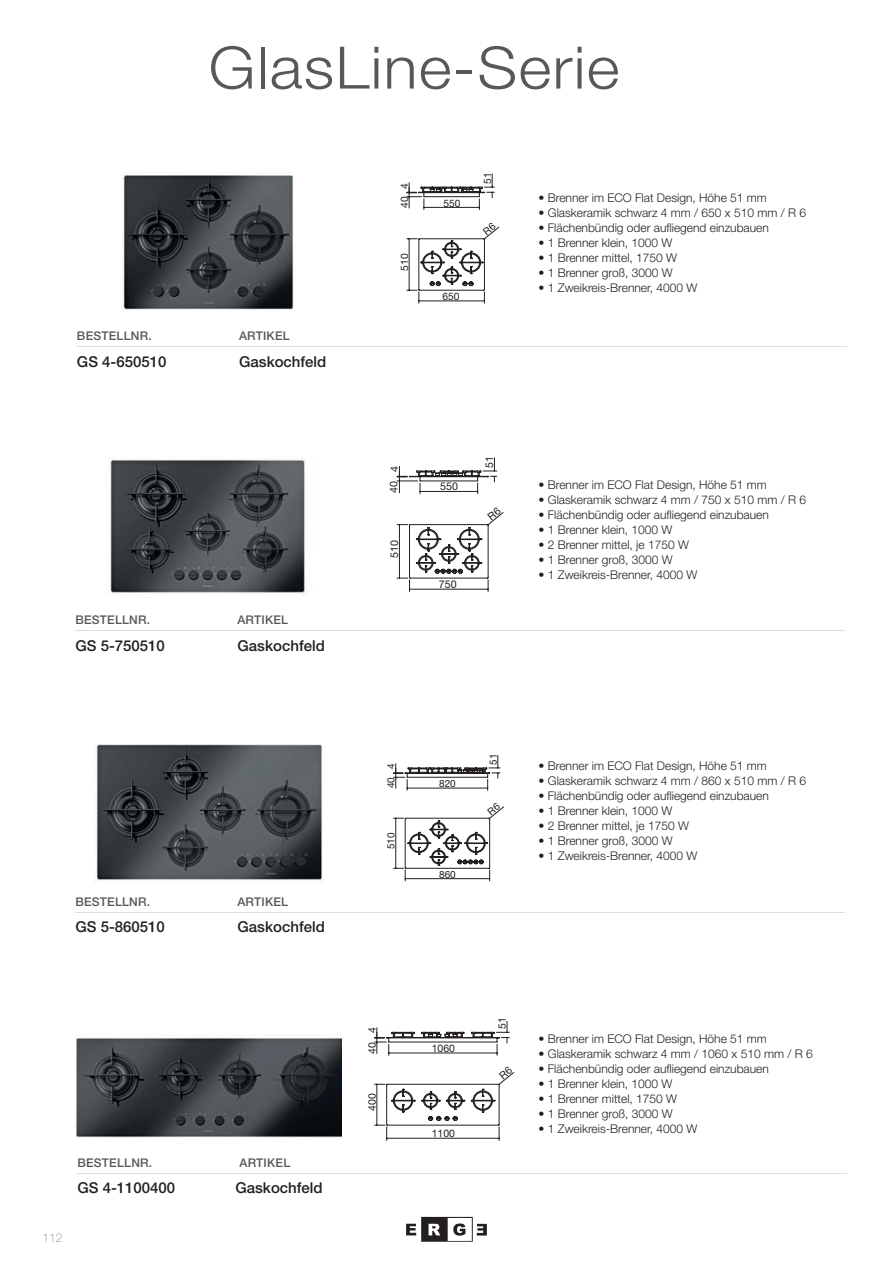
<style>
.page{position:relative;width:893px;height:1263px;background:#fff}
.page>*{position:absolute;margin:0;border:0;box-sizing:border-box;transform-origin:0 0}
.t1{font:300 58.5px "Helvetica Neue LT Std";letter-spacing:.02em;color:#57585a;scale:1.08 1}
.t2{font:500 15px "Helvetica Neue LT Std";color:#231f20}
.t3{font:300 12px "Helvetica Neue LT Std";color:#231f20}
.t4{font:500 12px "Helvetica Neue LT Std";letter-spacing:.02em;color:#57585a}
.t5{font:100 12px "Helvetica Neue LT Std";color:#808285}
.t6{font:10.65px "Helvetica Neue";color:#231f20}
.t7{font:10.35px "Helvetica Neue";color:#231f20}
.t8{font:10.2px "Helvetica Neue";color:#231f20}
.t9{font:10.05px "Helvetica Neue";color:#231f20}
</style>
<div class="page">
<svg style="left:406px;top:1217px;width:81px;height:25px"></svg>
<img style="left:122px;top:173px;width:172px;height:138px">
<hr style="left:77px;top:346px;width:770px;height:1px;background:#dcdddf">
<img style="left:110px;top:457px;width:197px;height:138px">
<hr style="left:75px;top:630px;width:770px;height:1px;background:#dcdddf">
<img style="left:95px;top:744px;width:228px;height:138px">
<hr style="left:75px;top:912px;width:770px;height:1px;background:#dcdddf">
<img style="left:75px;top:1037px;width:267px;height:101px">
<hr style="left:77px;top:1173px;width:770px;height:1px;background:#dcdddf">
<svg style="left:407px;top:174px;width:92px;height:129px"></svg>
<svg style="left:397px;top:458px;width:106px;height:133px"></svg>
<svg style="left:394px;top:755px;width:110px;height:126px"></svg>
<svg style="left:375px;top:1021px;width:139px;height:119px"></svg>
<h1 class="t1" style="left:209px;top:32px;width:382px">GlasLine-Serie</h1>
<p class="t4" style="left:77px;top:329px;width:76px">BESTELLNR.</p>
<p class="t4" style="left:239px;top:329px;width:52px">ARTIKEL</p>
<p class="t2" style="left:77px;top:353px;width:91px">GS 4-650510</p>
<p class="t2" style="left:239px;top:353px;width:89px">Gaskochfeld</p>
<p class="t4" style="left:75px;top:613px;width:76px">BESTELLNR.</p>
<p class="t4" style="left:237px;top:613px;width:52px">ARTIKEL</p>
<p class="t2" style="left:75px;top:636px;width:91px">GS 5-750510</p>
<p class="t2" style="left:238px;top:636px;width:89px">Gaskochfeld</p>
<p class="t8" style="left:398px;top:189px;width:7px;rotate:-90deg">4</p>
<p class="t8" style="left:398px;top:208px;width:13px;rotate:-90deg">40</p>
<p class="t8" style="left:443px;top:197px;width:19px">550</p>
<p class="t8" style="left:398px;top:270px;width:19px;rotate:-90deg">510</p>
<p class="t8" style="left:443px;top:290px;width:19px">650</p>
<p class="t8" style="left:481px;top:184px;width:13px;rotate:-90deg">51</p>
<p class="t3" style="left:538px;top:190px;width:230px">• Brenner im ECO Flat Design, Höhe 51 mm</p>
<p class="t3" style="left:538px;top:205px;width:269px">• Glaskeramik schwarz 4 mm / 650 x 510 mm / R 6</p>
<p class="t3" style="left:538px;top:220px;width:232px">• Flächenbündig oder aufliegend einzubauen</p>
<p class="t3" style="left:538px;top:235px;width:136px">• 1 Brenner klein, 1000 W</p>
<p class="t3" style="left:538px;top:250px;width:140px">• 1 Brenner mittel, 1750 W</p>
<p class="t3" style="left:538px;top:265px;width:136px">• 1 Brenner groß, 3000 W</p>
<p class="t3" style="left:538px;top:280px;width:160px">• 1 Zweikreis-Brenner, 4000 W</p>
<p class="t6" style="left:388px;top:472px;width:7px;rotate:-90deg">4</p>
<p class="t6" style="left:387px;top:493px;width:13px;rotate:-90deg">40</p>
<p class="t6" style="left:440px;top:480px;width:19px">550</p>
<p class="t6" style="left:388px;top:558px;width:19px;rotate:-90deg">510</p>
<p class="t6" style="left:439px;top:578px;width:19px">750</p>
<p class="t6" style="left:483px;top:468px;width:13px;rotate:-90deg">51</p>
<p class="t3" style="left:538px;top:477px;width:230px">• Brenner im ECO Flat Design, Höhe 51 mm</p>
<p class="t3" style="left:538px;top:492px;width:269px">• Glaskeramik schwarz 4 mm / 750 x 510 mm / R 6</p>
<p class="t3" style="left:538px;top:507px;width:232px">• Flächenbündig oder aufliegend einzubauen</p>
<p class="t3" style="left:538px;top:522px;width:136px">• 1 Brenner klein, 1000 W</p>
<p class="t3" style="left:538px;top:537px;width:152px">• 2 Brenner mittel, je 1750 W</p>
<p class="t3" style="left:538px;top:552px;width:136px">• 1 Brenner groß, 3000 W</p>
<p class="t3" style="left:538px;top:567px;width:160px">• 1 Zweikreis-Brenner, 4000 W</p>
<p class="t4" style="left:75px;top:894px;width:76px">BESTELLNR.</p>
<p class="t4" style="left:237px;top:894px;width:52px">ARTIKEL</p>
<p class="t2" style="left:75px;top:918px;width:91px">GS 5-860510</p>
<p class="t2" style="left:238px;top:918px;width:89px">Gaskochfeld</p>
<p class="t5" style="left:43px;top:1230px;width:22px">112</p>
<p class="t4" style="left:77px;top:1156px;width:76px">BESTELLNR.</p>
<p class="t4" style="left:239px;top:1156px;width:52px">ARTIKEL</p>
<p class="t2" style="left:77px;top:1179px;width:99px">GS 4-1100400</p>
<p class="t2" style="left:235px;top:1179px;width:89px">Gaskochfeld</p>
<p class="t9" style="left:385px;top:769px;width:7px;rotate:-90deg">4</p>
<p class="t9" style="left:385px;top:788px;width:13px;rotate:-90deg">40</p>
<p class="t9" style="left:439px;top:777px;width:18px">820</p>
<p class="t9" style="left:385px;top:849px;width:18px;rotate:-90deg">510</p>
<p class="t9" style="left:439px;top:868px;width:18px">860</p>
<p class="t9" style="left:487px;top:765px;width:13px;rotate:-90deg">51</p>
<p class="t3" style="left:538px;top:758px;width:230px">• Brenner im ECO Flat Design, Höhe 51 mm</p>
<p class="t3" style="left:538px;top:773px;width:269px">• Glaskeramik schwarz 4 mm / 860 x 510 mm / R 6</p>
<p class="t3" style="left:538px;top:788px;width:232px">• Flächenbündig oder aufliegend einzubauen</p>
<p class="t3" style="left:538px;top:803px;width:136px">• 1 Brenner klein, 1000 W</p>
<p class="t3" style="left:538px;top:818px;width:152px">• 2 Brenner mittel, je 1750 W</p>
<p class="t3" style="left:538px;top:833px;width:136px">• 1 Brenner groß, 3000 W</p>
<p class="t3" style="left:538px;top:848px;width:160px">• 1 Zweikreis-Brenner, 4000 W</p>
<p class="t7" style="left:366px;top:1033px;width:7px;rotate:-90deg">4</p>
<p class="t7" style="left:366px;top:1053px;width:13px;rotate:-90deg">40</p>
<p class="t7" style="left:432px;top:1042px;width:25px">1060</p>
<p class="t7" style="left:366px;top:1111px;width:19px;rotate:-90deg">400</p>
<p class="t7" style="left:432px;top:1127px;width:25px">1100</p>
<p class="t7" style="left:496px;top:1029px;width:13px;rotate:-90deg">51</p>
<p class="t3" style="left:538px;top:1031px;width:230px">• Brenner im ECO Flat Design, Höhe 51 mm</p>
<p class="t3" style="left:538px;top:1046px;width:276px">• Glaskeramik schwarz 4 mm / 1060 x 510 mm / R 6</p>
<p class="t3" style="left:538px;top:1061px;width:232px">• Flächenbündig oder aufliegend einzubauen</p>
<p class="t3" style="left:538px;top:1076px;width:136px">• 1 Brenner klein, 1000 W</p>
<p class="t3" style="left:538px;top:1091px;width:140px">• 1 Brenner mittel, 1750 W</p>
<p class="t3" style="left:538px;top:1106px;width:136px">• 1 Brenner groß, 3000 W</p>
<p class="t3" style="left:538px;top:1121px;width:160px">• 1 Zweikreis-Brenner, 4000 W</p>
</div>
